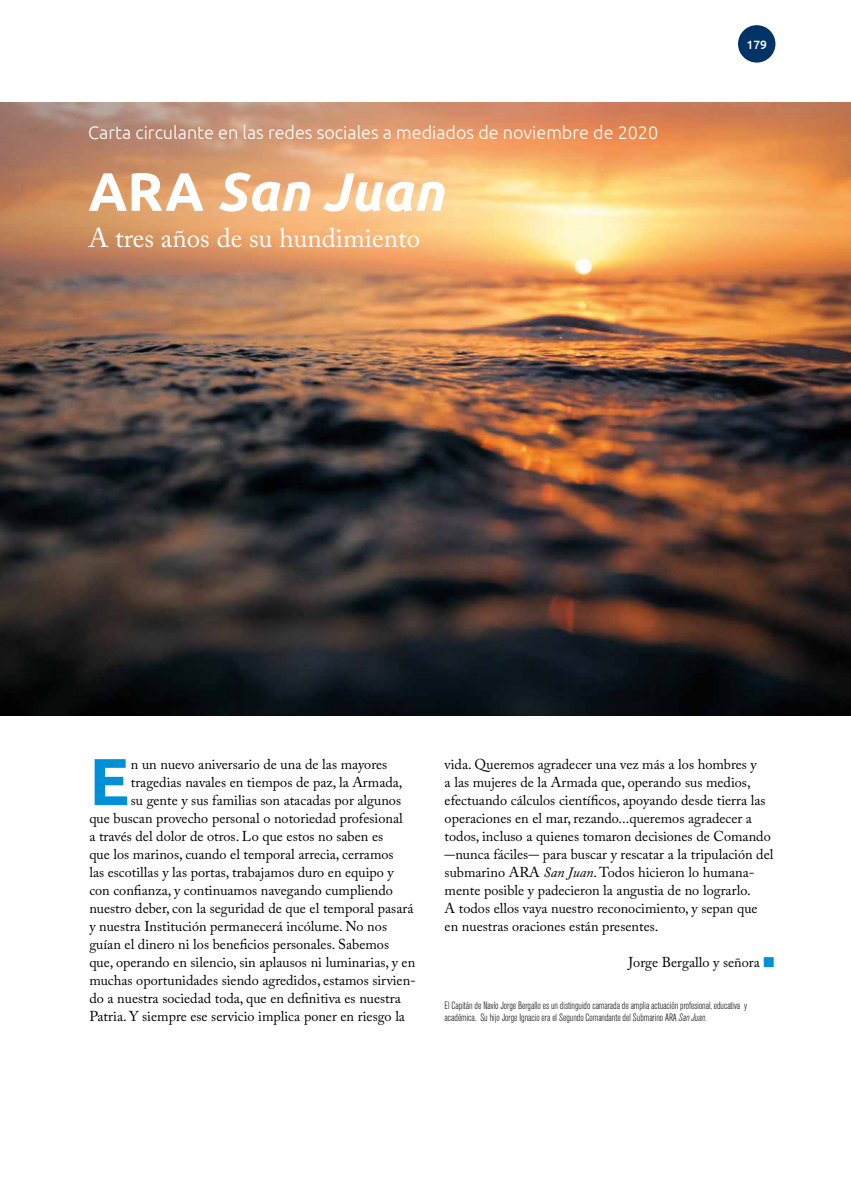
<style>
.page{position:relative;width:851px;height:1191px;background:#fff}
.page>*{position:absolute;margin:0;border:0;box-sizing:border-box;transform-origin:0 0}
.t1{font:700 66.15px "Ubuntu";color:#0090d7}
.t2{font:italic 700 54px "Ubuntu";color:#fff}
.t3{font:27px "Adobe Caslon Pro";color:#fff}
.t4{font:300 18px "Ubuntu";color:#fff}
.t5{font:14.25px/18px "Adobe Caslon Pro";color:#000}
.t6{font:500 12px "Ubuntu";color:#fff}
.t7{font:300 condensed 10.5px/12px "Akzidenz Grotesk BQ";color:#000}
.s1{font-style:normal}
.s2{font-style:italic}
.s3{color:#0090d7}
</style>
<div class="page">
<img style="left:0;top:103px;width:850px;height:612px">
<div style="left:738px;top:25px;width:37px;height:38px;background:#003466;border-radius:50%"></div>
<p class="t4" style="left:88px;top:122px;width:571px">Carta circulante en las redes sociales a mediados de noviembre de 2020</p>
<h2 class="t2" style="left:88px;top:159px;width:356px"><span class="s1">ARA</span> San Juan</h2>
<h3 class="t3" style="left:88px;top:222px;width:333px">A tres años de su hundimiento</h3>
<p class="t6" style="left:746px;top:37px;width:22px">179</p>
<h1 class="t1" style="left:89px;top:741px;width:42px">E</h1>
<p class="t5" style="left:131px;top:755px;width:258px">n un nuevo aniversario de una de las mayores</p>
<p class="t5" style="left:131px;top:773px;width:273px">tragedias navales en tiempos de paz, la Armada,</p>
<p class="t5" style="left:131px;top:791px;width:272px">su gente y sus familias son atacadas por algunos</p>
<p class="t5" style="left:89px;top:809px;width:315px">que buscan provecho personal o notoriedad profesional</p>
<p class="t5" style="left:89px;top:827px;width:295px">a través del dolor de otros. Lo que estos no saben es</p>
<p class="t5" style="left:89px;top:845px;width:306px">que los marinos, cuando el temporal arrecia, cerramos</p>
<p class="t5" style="left:89px;top:863px;width:306px">las escotillas y las portas, trabajamos duro en equipo y</p>
<p class="t5" style="left:89px;top:881px;width:305px">con confianza, y continuamos navegando cumpliendo</p>
<p class="t5" style="left:89px;top:899px;width:325px">nuestro deber, con la seguridad de que el temporal pasará</p>
<p class="t5" style="left:89px;top:917px;width:299px">y nuestra Institución permanecerá incólume. No nos</p>
<p class="t5" style="left:89px;top:935px;width:301px">guían el dinero ni los beneficios personales. Sabemos</p>
<p class="t5" style="left:89px;top:953px;width:327px">que, operando en silencio, sin aplausos ni luminarias, y en</p>
<p class="t5" style="left:89px;top:971px;width:328px">muchas oportunidades siendo agredidos, estamos sirvien-</p>
<p class="t5" style="left:89px;top:989px;width:313px">do a nuestra sociedad toda, que en definitiva es nuestra</p>
<p class="t5" style="left:89px;top:1007px;width:317px">Patria. Y siempre ese servicio implica poner en riesgo la</p>
<p class="t5" style="left:444px;top:755px;width:330px">vida. Queremos agradecer una vez más a los hombres y<br>a las mujeres de la Armada que, operando sus medios, efectuando cálculos científicos, apoyando desde tierra las operaciones en el mar, rezando...queremos agradecer a todos, incluso a quienes tomaron decisiones de Comando -nunca fáciles- para buscar y rescatar a la tripulación del submarino ARA <span class="s2">San Juan</span>. Todos hicieron lo humana&shy;mente posible y padecieron la angustia de no lograrlo.<br>A todos ellos vaya nuestro reconocimiento, y sepan que en nuestras oraciones están presentes.</p>
<p class="t5" style="left:628px;top:953px;width:147px">Jorge Bergallo y señora <span class="s3">■</span></p>
<p class="t7" style="left:444px;top:999px;width:304px">El Capitán de Navío Jorge Bergallo es un distinguido camarada de amplia actuación profesional, educativa y académica. Su hijo Jorge Ignacio era el Segundo Comandante del Submarino ARA <span class="s2">San Juan</span>.</p>
</div>
